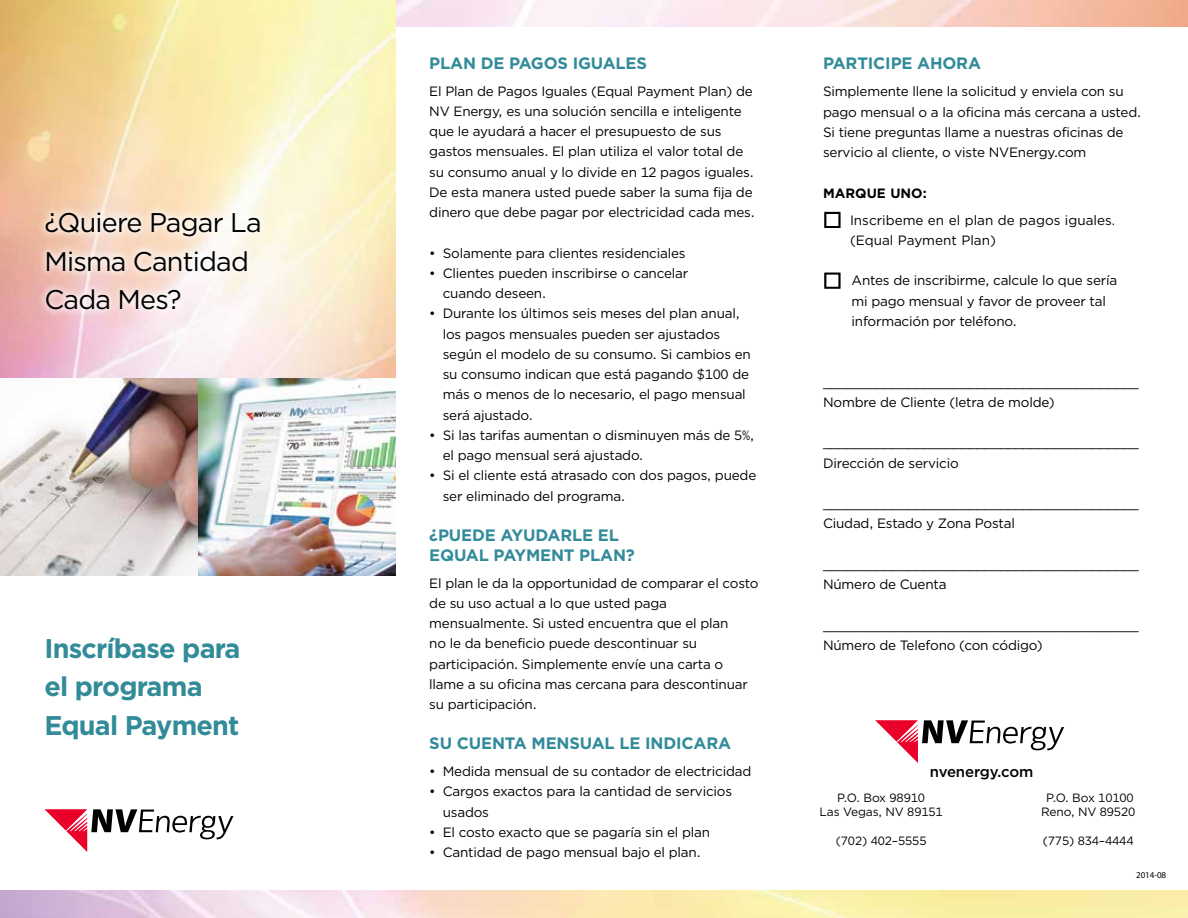
<style>
.page{position:relative;width:1188px;height:918px;background:#fff}
.page>*{position:absolute;margin:0;border:0;box-sizing:border-box;transform-origin:0 0}
.t1{font:700 27px/38.4px "Gotham";letter-spacing:-.03em;color:#328b99}
.t2{font:27px/38.4px "Gotham";letter-spacing:-.03em;color:#000}
.t3{font:700 16.5px/19.8px "Gotham";letter-spacing:-.01em;color:#328b99}
.t4{font:500 15px "Gotham";letter-spacing:-.01em;color:#000}
.t5{font:13.5px/20.2px "Gotham";letter-spacing:-.015em;color:#000}
.t6{font:700 13.5px "Gotham";color:#000}
.t7{font:12px "Gotham";letter-spacing:-.01em;color:#000}
.t8{font:9px "Myriad Pro";letter-spacing:-.01em;color:#000}
</style>
<div class="page">
<img style="left:0;top:0;width:396px;height:576px">
<div style="left:36px;top:203px;width:233px;height:116px;background:#fff;opacity:.75"></div>
<svg style="left:44px;top:809px;width:189px;height:43px"></svg>
<svg style="left:875px;top:720px;width:189px;height:43px"></svg>
<svg style="left:824px;top:212px;width:17px;height:77px"></svg>
<p class="t2" style="left:44px;top:203px;width:219px">¿Quiere Pagar La<br>Misma Cantidad<br>Cada Mes?</p>
<p class="t1" style="left:44px;top:629px;width:198px">Inscríbase para el programa<br>Equal Payment</p>
<h4 class="t3" style="left:429px;top:53px;width:219px">PLAN DE PAGOS IGUALES</h4>
<p class="t5" style="left:429px;top:81px;width:327px">El Plan de Pagos Iguales (Equal Payment Plan) de NV Energy, es una solución sencilla e inteligente que le ayudará a hacer el presupuesto de sus gastos mensuales. El plan utiliza el valor total de su consumo anual y lo divide en 12 pagos iguales.<br>De esta manera usted puede saber la suma fija de dinero que debe pagar por electricidad cada mes.</p>
<p class="t5" style="left:429px;top:243px;width:258px">• Solamente para clientes residenciales</p>
<p class="t5" style="left:443px;top:263px;width:247px;text-indent:-14px">• Clientes pueden inscribirse o cancelar cuando deseen.</p>
<p class="t5" style="left:443px;top:303px;width:310px;text-indent:-14px">• Durante los últimos seis meses del plan anual, los pagos mensuales pueden ser ajustados según el modelo de su consumo. Si cambios en su consumo indican que está pagando $100 de más o menos de lo necesario, el pago mensual será ajustado.</p>
<p class="t5" style="left:443px;top:425px;width:313px;text-indent:-14px">• Si las tarifas aumentan o disminuyen más de 5%, el pago mensual será ajustado.</p>
<p class="t5" style="left:443px;top:465px;width:315px;text-indent:-14px">• Si el cliente está atrasado con dos pagos, puede ser eliminado del programa.</p>
<h4 class="t3" style="left:429px;top:525px;width:207px">¿PUEDE AYUDARLE EL<br>EQUAL PAYMENT PLAN?</h4>
<p class="t5" style="left:429px;top:572px;width:331px">El plan le da la opportunidad de comparar el costo de su uso actual a lo que usted paga mensualmente. Si usted encuentra que el plan<br>no le da beneficio puede descontinuar su participación. Simplemente envíe una carta o llame a su oficina mas cercana para descontinuar su participación.</p>
<h4 class="t3" style="left:429px;top:733px;width:303px">SU CUENTA MENSUAL LE INDICARA</h4>
<p class="t5" style="left:429px;top:761px;width:324px">• Medida mensual de su contador de electricidad</p>
<p class="t5" style="left:443px;top:781px;width:291px;text-indent:-14px">• Cargos exactos para la cantidad de servicios usados</p>
<p class="t5" style="left:429px;top:822px;width:282px">• El costo exacto que se pagaría sin el plan</p>
<p class="t5" style="left:429px;top:842px;width:273px">• Cantidad de pago mensual bajo el plan.</p>
<h4 class="t3" style="left:823px;top:53px;width:160px">PARTICIPE AHORA</h4>
<p class="t5" style="left:823px;top:81px;width:320px">Simplemente llene la solicitud y enviela con su pago mensual o a la oficina más cercana a usted.<br>Si tiene preguntas llame a nuestras oficinas de servicio al cliente, o viste NVEnergy.com</p>
<h5 class="t6" style="left:823px;top:184px;width:105px">MARQUE UNO:</h5>
<p class="t5" style="left:850px;top:209px;width:267px">Inscribeme en el plan de pagos iguales. (Equal Payment Plan)</p>
<p class="t5" style="left:852px;top:270px;width:267px">Antes de inscribirme, calcule lo que sería mi pago mensual y favor de proveer tal información por teléfono.</p>
<p class="t5" style="left:823px;top:371px;width:317px">_________________________________________</p>
<p class="t5" style="left:823px;top:392px;width:233px">Nombre de Cliente (letra de molde)</p>
<p class="t5" style="left:823px;top:432px;width:317px">_________________________________________</p>
<p class="t5" style="left:823px;top:452px;width:137px">Dirección de servicio</p>
<p class="t5" style="left:823px;top:493px;width:317px">_________________________________________</p>
<p class="t5" style="left:823px;top:513px;width:193px">Ciudad, Estado y Zona Postal</p>
<p class="t5" style="left:823px;top:554px;width:317px">_________________________________________</p>
<p class="t5" style="left:823px;top:574px;width:125px">Número de Cuenta</p>
<p class="t5" style="left:823px;top:614px;width:317px">_________________________________________</p>
<p class="t5" style="left:823px;top:635px;width:221px">Número de Telefono (con código)</p>
<p class="t4" style="left:930px;top:761px;width:105px">nvenergy.com</p>
<p class="t7" style="left:837px;top:790px;width:89px">P.O. Box 98910</p>
<p class="t7" style="left:1046px;top:790px;width:89px">P.O. Box 10100</p>
<p class="t7" style="left:820px;top:804px;width:125px">Las Vegas, NV 89151</p>
<p class="t7" style="left:1041px;top:804px;width:96px">Reno, NV 89520</p>
<p class="t7" style="left:836px;top:833px;width:92px">(702) 402–5555</p>
<p class="t7" style="left:1043px;top:833px;width:92px">(775) 834–4444</p>
<p class="t8" style="left:1136px;top:869px;width:31px">2014-08</p>
</div>
